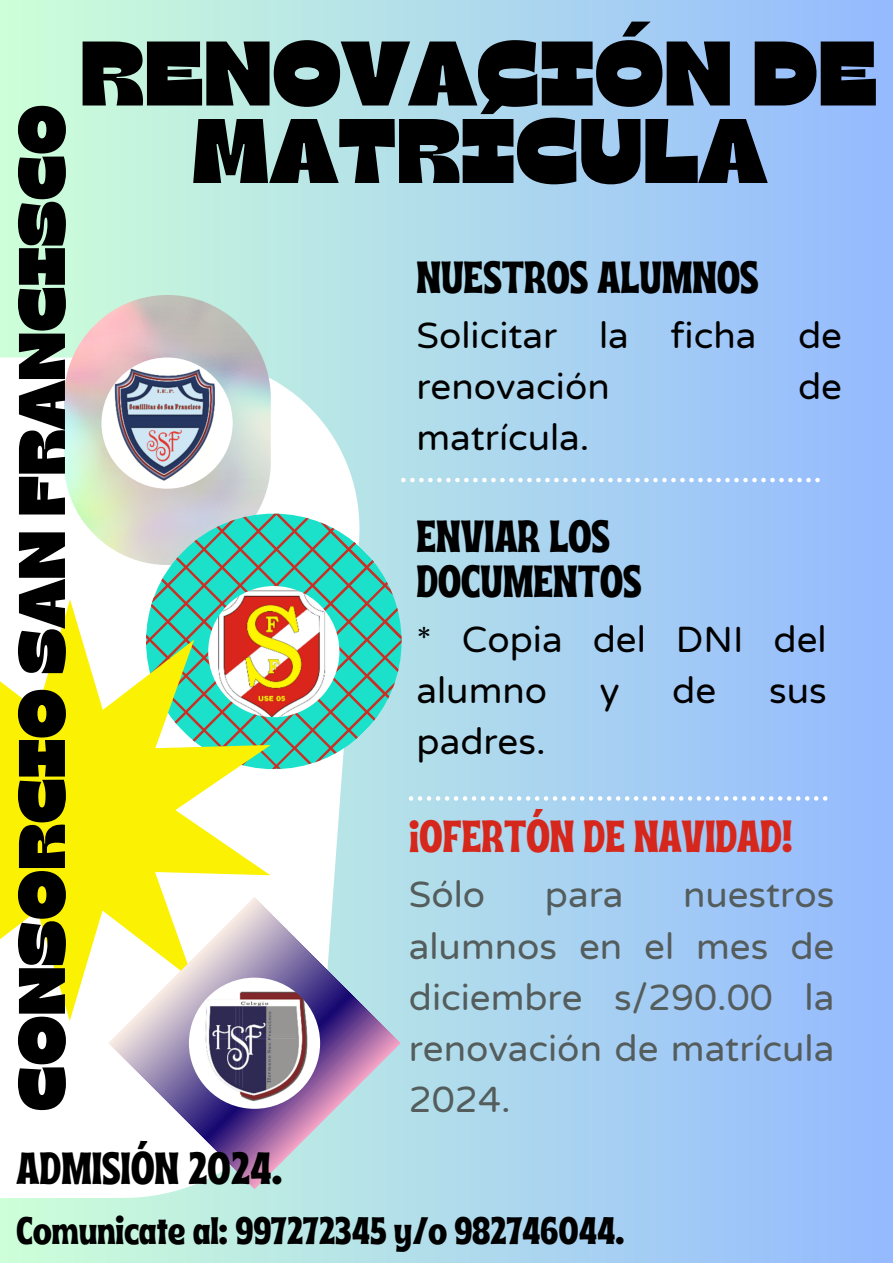
<style>
.page{position:relative;width:893px;height:1263px;background:#fff}
.page>*{position:absolute;margin:0;border:0;box-sizing:border-box;transform-origin:0 0}
.t1{font:91.43px/77.5px "Gulfs Display";color:#000;text-align:center}
.t2{font:65.7px "Gulfs Display";color:#000}
.t3{font:45px/45px "Ayr Tropika Island Int";color:#000}
.t4{font:45px "Ayr Tropika Island Int";color:#d6271c}
.t5{font:38.25px "Ayr Tropika Island Int";color:#000}
.t6{font:36.75px/51.2px "Varela Round";color:#545d5c;text-align:justify}
.t7{font:36.75px/51.2px "Varela Round";color:#000}
</style>
<div class="page">
<div style="left:0;top:0;width:893px;height:1263px;background:linear-gradient(to right,#cdffd8,#94b9ff)"></div>
<svg style="left:0;top:357px;width:359px;height:841px"></svg>
<img style="left:64px;top:296px;width:206px;height:268px">
<svg style="left:94px;top:461px;width:360px;height:360px"></svg>
<svg style="left:0;top:599px;width:271px;height:422px;fill:#fbf103"></svg>
<svg style="left:108px;top:897px;width:293px;height:292px"></svg>
<img style="left:101px;top:357px;width:132px;height:132px;border-radius:50%">
<img style="left:208px;top:586px;width:131px;height:131px;border-radius:50%">
<img style="left:189px;top:978px;width:131px;height:131px;border-radius:50%">
<svg style="left:401px;top:478px;width:419px;height:4px"></svg>
<svg style="left:409px;top:796px;width:418px;height:5px"></svg>
<p class="t2" style="left:-1px;top:1111px;width:1008px;rotate:-90deg">CONSORCIO SAN FRANCISCO</p>
<p class="t1" style="left:80px;top:30px;width:799px">RENOVACIÓN DE<br>MATRÍCULA</p>
<p class="t3" style="left:416px;top:250px;width:343px">NUESTROS ALUMNOS</p>
<p class="t7" style="left:416px;top:311px;width:427px">Solicitar la ficha de renovación</p>
<p class="t7" style="left:798px;top:362px;width:45px">de</p>
<p class="t7" style="left:416px;top:413px;width:174px">matrícula.</p>
<p class="t3" style="left:416px;top:509px;width:227px">ENVIAR LOS<br>DOCUMENTOS</p>
<p class="t7" style="left:416px;top:615px;width:412px">* Copia del DNI del alumno</p>
<p class="t7" style="left:600px;top:666px;width:21px">y</p>
<p class="t7" style="left:672px;top:666px;width:45px">de</p>
<p class="t7" style="left:769px;top:666px;width:59px">sus</p>
<p class="t7" style="left:416px;top:717px;width:131px">padres.</p>
<p class="t4" style="left:409px;top:794px;width:385px">¡OFERTÓN DE NAVIDAD!</p>
<p class="t6" style="left:409px;top:870px;width:78px">Sólo</p>
<p class="t6" style="left:545px;top:870px;width:80px">para</p>
<p class="t6" style="left:409px;top:870px;width:427px;text-indent:274px">nuestros alumnos en el mes de diciembre s/290.00 la renovación de matrícula 2024.</p>
<p class="t3" style="left:17px;top:1141px;width:267px">ADMISIÓN 2024.</p>
<p class="t5" style="left:17px;top:1194px;width:609px">Comunicate al: 997272345 y/o 982746044.</p>
</div>
